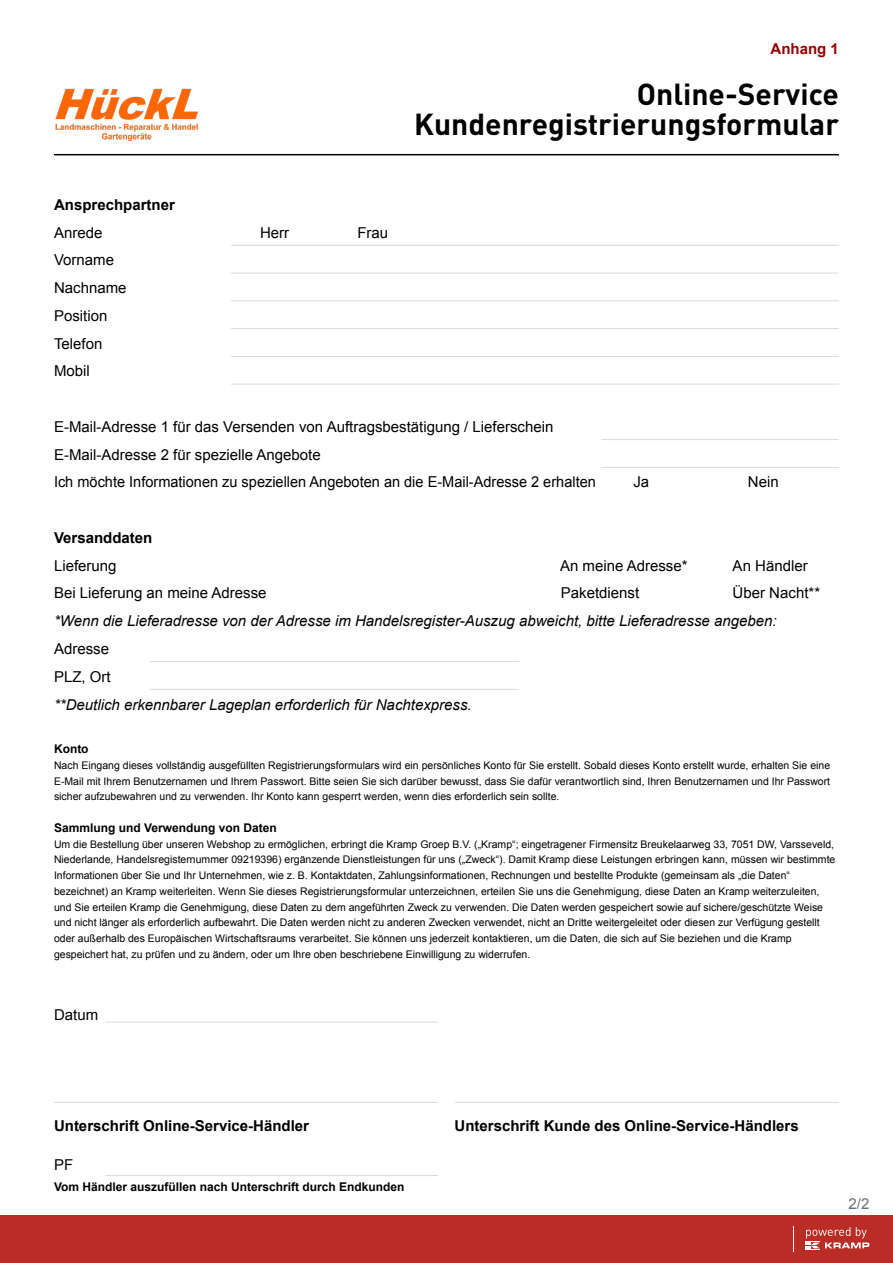
<style>
.page{position:relative;width:893px;height:1263px;background:#fff}
.page>*{position:absolute;margin:0;border:0;box-sizing:border-box;transform-origin:0 0}
.t1{font:700 30px/30px "DIN Pro";color:#000;text-align:right}
.t2{font:15px/27.8px "Arial";color:#000}
.t3{font:italic 15px "Arial";color:#000}
.t4{font:700 15px "Arial";color:#000}
.t5{font:700 15px "Arial";color:#900}
.t6{font:15px "Arial";color:#706f6f}
.t7{font:700 12px "Arial";color:#000}
.t8{font:10.5px/15.8px "Arial";color:#000;text-align:justify}
</style>
<div class="page">
<div style="left:0;top:1215px;width:893px;height:48px;background:#ba2d26"></div>
<svg style="left:806px;top:1227px;width:63px;height:23px"></svg>
<svg style="left:793px;top:1226px;width:1px;height:25px"></svg>
<hr style="left:231px;top:245px;width:608px;height:1px;background:#dadada">
<hr style="left:231px;top:273px;width:608px;height:1px;background:#dadada">
<hr style="left:231px;top:300px;width:608px;height:1px;background:#dadada">
<hr style="left:231px;top:328px;width:608px;height:1px;background:#dadada">
<hr style="left:231px;top:356px;width:608px;height:1px;background:#dadada">
<hr style="left:231px;top:384px;width:608px;height:1px;background:#dadada">
<hr style="left:601px;top:439px;width:238px;height:1px;background:#dadada">
<hr style="left:601px;top:467px;width:238px;height:1px;background:#dadada">
<hr style="left:150px;top:661px;width:369px;height:1px;background:#dadada">
<hr style="left:150px;top:689px;width:369px;height:1px;background:#dadada">
<hr style="left:54px;top:1102px;width:384px;height:1px;background:#dadada">
<hr style="left:455px;top:1102px;width:384px;height:1px;background:#dadada">
<hr style="left:54px;top:154px;width:785px;height:1px;background:#000">
<hr style="left:105px;top:1022px;width:333px;height:1px;background:#dadada">
<hr style="left:105px;top:1175px;width:333px;height:1px;background:#dadada">
<img style="left:55px;top:88px;width:143px;height:54px">
<h2 class="t4" style="left:54px;top:195px;width:122px">Ansprechpartner</h2>
<h2 class="t2" style="left:54px;top:219px;width:50px">Anrede</h2>
<h2 class="t2" style="left:260px;top:219px;width:31px">Herr</h2>
<h2 class="t2" style="left:357px;top:219px;width:32px">Frau</h2>
<h2 class="t2" style="left:54px;top:246px;width:74px">Vorname<br>Nachname<br>Position<br>Telefon<br>Mobil</h2>
<h2 class="t5" style="left:771px;top:39px;width:70px">Anhang 1</h2>
<h1 class="t1" style="left:414px;top:78px;width:426px">Online-Service<br>Kundenregistrierungsformular</h1>
<h2 class="t2" style="left:54px;top:413px;width:543px">E-Mail-Adresse 1 für das Versenden von Auftragsbestätigung / Lieferschein<br>E-Mail-Adresse 2 für spezielle Angebote<br>Ich möchte Informationen zu speziellen Angeboten an die E-Mail-Adresse 2 erhalten</h2>
<h2 class="t2" style="left:633px;top:468px;width:17px">Ja</h2>
<h2 class="t2" style="left:748px;top:468px;width:32px">Nein</h2>
<h2 class="t4" style="left:54px;top:528px;width:100px">Versanddaten</h2>
<h2 class="t2" style="left:54px;top:552px;width:64px">Lieferung</h2>
<h2 class="t2" style="left:560px;top:552px;width:129px">An meine Adresse*</h2>
<h2 class="t2" style="left:733px;top:552px;width:77px">An Händler</h2>
<h2 class="t2" style="left:54px;top:579px;width:214px">Bei Lieferung an meine Adresse</h2>
<h2 class="t2" style="left:561px;top:579px;width:80px">Paketdienst</h2>
<h2 class="t2" style="left:733px;top:579px;width:89px">Über Nacht**</h2>
<h2 class="t3" style="left:54px;top:611px;width:724px">*Wenn die Lieferadresse von der Adresse im Handelsregister-Auszug abweicht, bitte Lieferadresse angeben:</h2>
<h2 class="t2" style="left:54px;top:635px;width:58px">Adresse<br>PLZ, Ort</h2>
<h2 class="t3" style="left:54px;top:694px;width:419px">**Deutlich erkennbarer Lageplan erforderlich für Nachtexpress.</h2>
<p class="t7" style="left:54px;top:741px;width:36px">Konto</p>
<p class="t8" style="left:54px;top:757px;width:778px">Nach Eingang dieses vollständig ausgefüllten Registrierungsformulars wird ein persönliches Konto für Sie erstellt. Sobald dieses Konto erstellt wurde, erhalten Sie eine E-Mail mit Ihrem Benutzernamen und Ihrem Passwort. Bitte seien Sie sich darüber bewusst, dass Sie dafür verantwortlich sind, Ihren Benutzernamen und Ihr Passwort sicher aufzubewahren und zu verwenden. Ihr Konto kann gesperrt werden, wenn dies erforderlich sein sollte.</p>
<p class="t7" style="left:54px;top:820px;width:224px">Sammlung und Verwendung von Daten</p>
<p class="t8" style="left:54px;top:836px;width:783px;text-align:left">Um die Bestellung über unseren Webshop zu ermöglichen, erbringt die Kramp Groep B.V. („Kramp“; eingetragener Firmensitz Breukelaarweg 33, 7051 DW, Varsseveld, Niederlande, Handelsregisternummer 09219396) ergänzende Dienstleistungen für uns („Zweck“). Damit Kramp diese Leistungen erbringen kann, müssen wir bestimmte Informationen über Sie und Ihr Unternehmen, wie z. B. Kontaktdaten, Zahlungsinformationen, Rechnungen und bestellte Produkte (gemeinsam als „die Daten“ bezeichnet) an Kramp weiterleiten. Wenn Sie dieses Registrierungsformular unterzeichnen, erteilen Sie uns die Genehmigung, diese Daten an Kramp weiterzuleiten, und Sie erteilen Kramp die Genehmigung, diese Daten zu dem angeführten Zweck zu verwenden. Die Daten werden gespeichert sowie auf sichere/geschützte Weise und nicht länger als erforderlich aufbewahrt. Die Daten werden nicht zu anderen Zwecken verwendet, nicht an Dritte weitergeleitet oder diesen zur Verfügung gestellt oder außerhalb des Europäischen Wirtschaftsraums verarbeitet. Sie können uns jederzeit kontaktieren, um die Daten, die sich auf Sie beziehen und die Kramp gespeichert hat, zu prüfen und zu ändern, oder um Ihre oben beschriebene Einwilligung zu widerrufen.</p>
<h2 class="t2" style="left:54px;top:1001px;width:46px">Datum</h2>
<h2 class="t4" style="left:54px;top:1116px;width:257px">Unterschrift Online-Service-Händler</h2>
<h2 class="t4" style="left:454px;top:1116px;width:346px">Unterschrift Kunde des Online-Service-Händlers</h2>
<h2 class="t2" style="left:54px;top:1151px;width:21px">PF</h2>
<p class="t7" style="left:54px;top:1179px;width:352px">Vom Händler auszufüllen nach Unterschrift durch Endkunden</p>
<h2 class="t6" style="left:848px;top:1194px;width:22px">2/2</h2>
</div>
